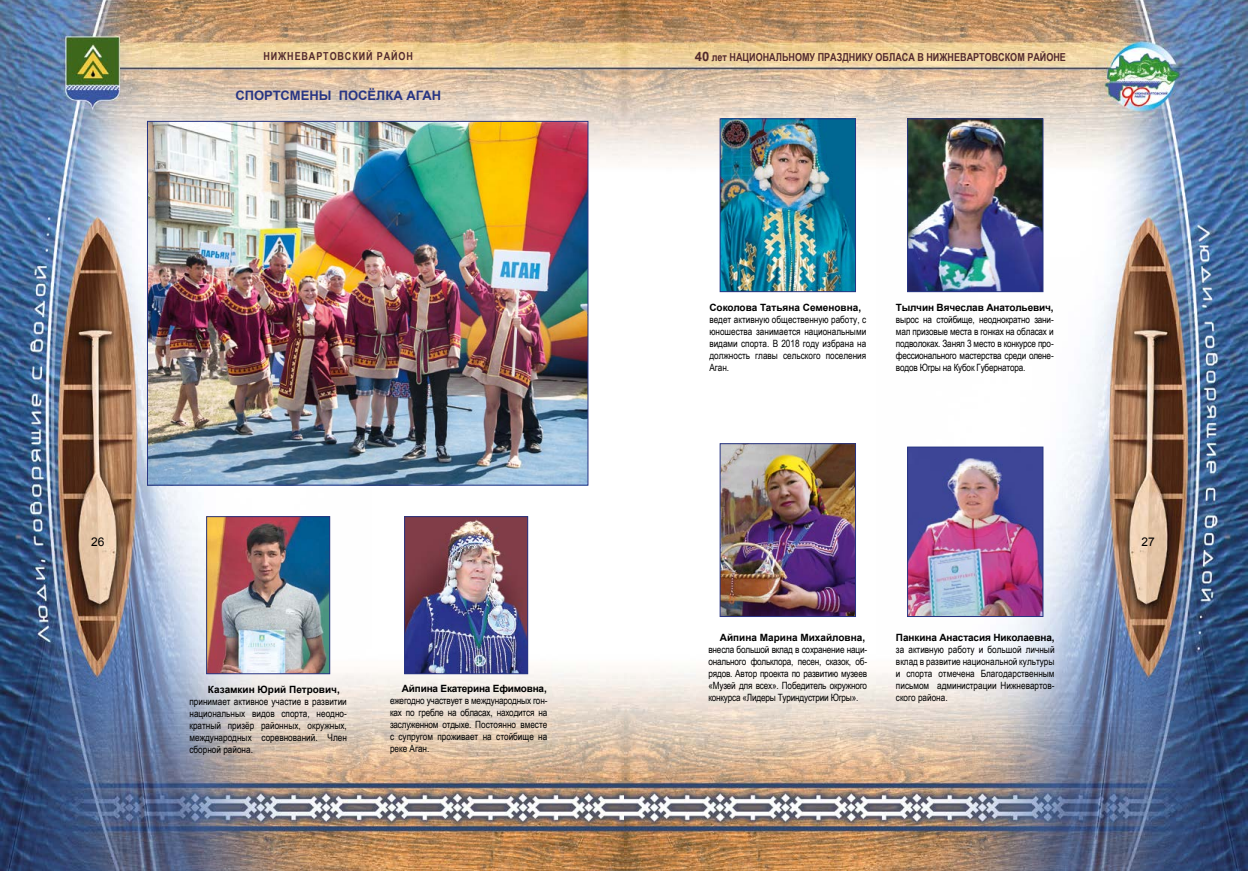
<style>
.page{position:relative;width:1248px;height:871px;background:#fff}
.page>*{position:absolute;margin:0;border:0;box-sizing:border-box;transform-origin:0 0}
.t1{font:700 13px "Arial";color:#283583}
.t2{font:12px "Arial";color:#000}
.t3{font:700 11px "Arial Narrow";color:#532a2d}
.t4{font:700 11px "Arial Narrow";letter-spacing:.08em;color:#532a2d}
.t5{font:10px/12px "Arial Narrow";color:#000;text-align:justify}
.t6{font:700 10px "Arial";letter-spacing:-.01em;color:#000}
.s1{font-family:"Arial";font-size:13px}
</style>
<div class="page">
<img style="left:0;top:0;width:1247px;height:870px">
<img style="left:149px;top:123px;width:437px;height:360px">
<img style="left:406px;top:518px;width:120px;height:154px">
<div style="left:404px;top:516px;width:124px;height:158px;border:1px solid #283583"></div>
<img style="left:721px;top:120px;width:132px;height:170px">
<div style="left:719px;top:118px;width:136px;height:174px;border:1px solid #283583"></div>
<img style="left:909px;top:120px;width:132px;height:170px">
<div style="left:907px;top:118px;width:136px;height:174px;border:1px solid #283583"></div>
<img style="left:208px;top:518px;width:120px;height:154px">
<div style="left:206px;top:516px;width:124px;height:158px;border:1px solid #283583"></div>
<img style="left:721px;top:445px;width:132px;height:169px">
<div style="left:719px;top:443px;width:136px;height:173px;border:1px solid #283583"></div>
<img style="left:909px;top:448px;width:132px;height:166px">
<div style="left:907px;top:446px;width:136px;height:170px;border:1px solid #283583"></div>
<p class="t4" style="left:263px;top:48px;width:151px">НИЖНЕВАРТОВСКИЙ РАЙОН</p>
<p class="t3" style="left:694px;top:49px;width:372px"><span class="s1">40</span> лет НАЦИОНАЛЬНОМУ ПРАЗДНИКУ ОБЛАСА В НИЖНЕВАРТОВСКОМ РАЙОНЕ</p>
<h1 class="t1" style="left:235px;top:87px;width:207px">СПОРТСМЕНЫ ПОСЁЛКА АГАН</h1>
<p class="t6" style="left:709px;top:300px;width:153px">Соколова Татьяна Семеновна,</p>
<p class="t5" style="left:709px;top:312px;width:158px">ведет активную общественную работу, с юношества занимается национальными видами спорта. В 2018 году избрана на должность главы сельского поселения Аган.</p>
<p class="t6" style="left:895px;top:300px;width:159px">Тылчин Вячеслав Анатольевич,</p>
<p class="t5" style="left:895px;top:312px;width:159px">вырос на стойбище, неоднократно зани&shy;мал призовые места в гонках на обласах и подволоках. Занял 3 место в конкурсе про&shy;фессионального мастерства среди олене&shy;водов Югры на Кубок Губернатора.</p>
<p class="t2" style="left:91px;top:534px;width:15px">26</p>
<p class="t2" style="left:1141px;top:534px;width:15px">27</p>
<p class="t6" style="left:208px;top:682px;width:133px">Казамкин Юрий Петрович,</p>
<p class="t5" style="left:189px;top:695px;width:159px">принимает активное участие в развитии национальных видов спорта, неодно&shy;кратный призёр районных, окружных, международных соревнований. Член сборной района.</p>
<p class="t6" style="left:402px;top:681px;width:146px">Айпина Екатерина Ефимовна,</p>
<p class="t5" style="left:390px;top:694px;width:159px">ежегодно участвует в международных гон&shy;ках по гребле на обласах, находится на заслуженном отдыхе. Постоянно вместе с супругом проживает на стойбище на реке Аган.</p>
<p class="t6" style="left:719px;top:631px;width:147px">Айпина Марина Михайловна,</p>
<p class="t5" style="left:708px;top:643px;width:160px">внесла большой вклад в сохранение наци&shy;онального фольклора, песен, сказок, об&shy;рядов. Автор проекта по развитию музеев «Музей для всех». Победитель окружного конкурса «Лидеры Туриндустрии Югры».</p>
<p class="t6" style="left:895px;top:631px;width:160px">Панкина Анастасия Николаевна,</p>
<p class="t5" style="left:895px;top:643px;width:160px">за активную работу и большой личный вклад в развитие национальной культуры и спорта отмечена Благодарственным письмом администрации Нижневартов&shy;ского района.</p>
</div>
